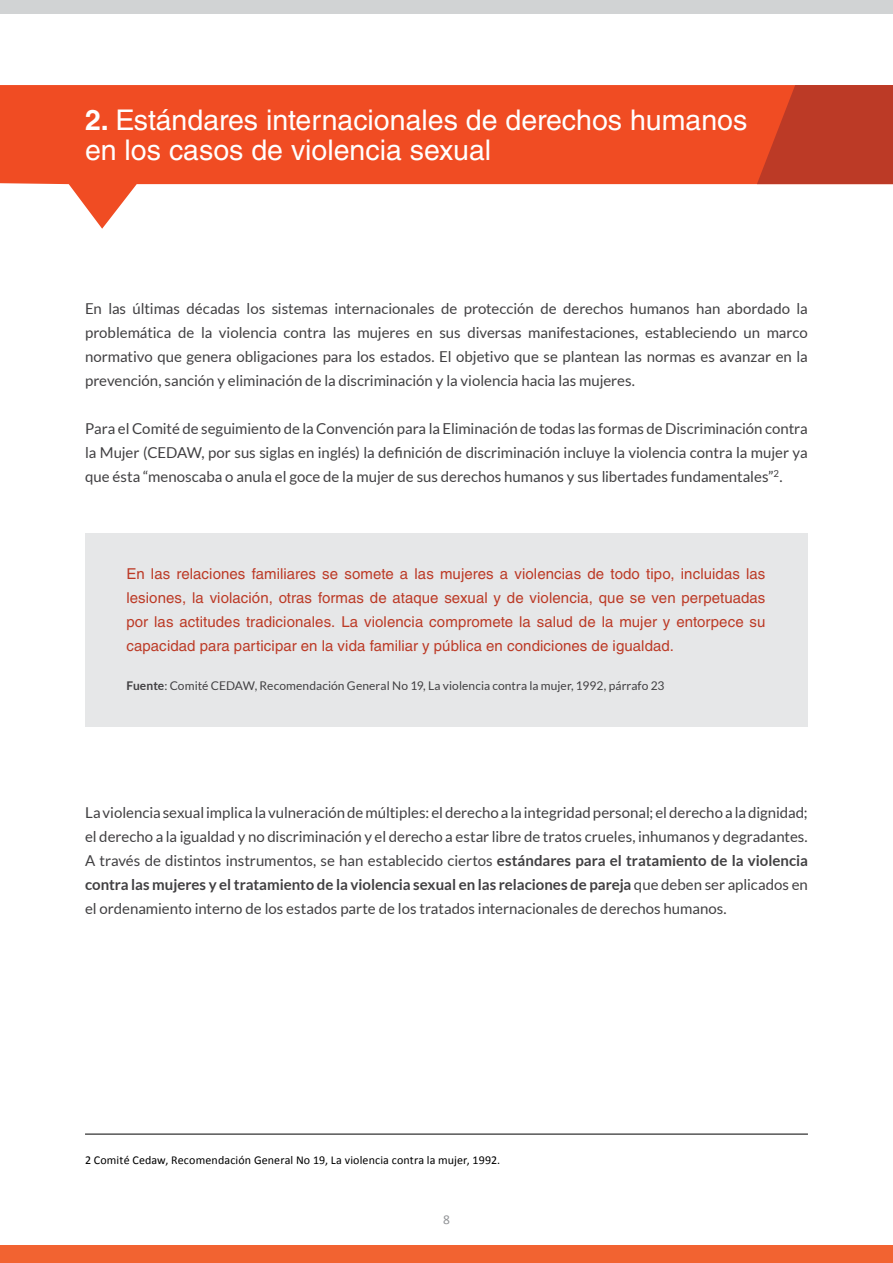
<style>
.page{position:relative;width:893px;height:1263px;background:#fff}
.page>*{position:absolute;margin:0;border:0;box-sizing:border-box;transform-origin:0 0}
.t1{font:28.5px/30px "Helvetica LT Std";color:#fff}
.t2{font:15px/24px "Lato";color:#414042;text-align:justify}
.t3{font:15px/24px "Helvetica LT Std";letter-spacing:.005em;color:#bc3a26;text-align:justify}
.t4{font:13.5px "Calibri";color:#939598}
.t5{font:12px "Lato";letter-spacing:.005em;color:#414042}
.t6{font:12px "Calibri";letter-spacing:.015em;color:#000}
.s1{font-weight:700}
</style>
<div class="page">
<div style="left:0;top:0;width:893px;height:13px;background:#d1d3d4"></div>
<div style="left:0;top:1245px;width:893px;height:18px;background:#f26331"></div>
<svg style="left:0;top:85px;width:893px;height:144px;fill:#f04c23"></svg>
<hr style="left:0;top:174px;width:893px;height:1px;background:#f04c23">
<svg style="left:757px;top:85px;width:136px;height:99px"></svg>
<hr style="left:85px;top:1134px;width:723px;height:1px;background:#000">
<div style="left:85px;top:534px;width:723px;height:193px;background:#e6e7e8"></div>
<h1 class="t1" style="left:85px;top:105px;width:664px"><span class="s1">2.</span> Estándares internacionales de derechos humanos en los casos de violencia sexual</h1>
<p class="t2" style="left:85px;top:296px;width:724px">En las últimas décadas los sistemas internacionales de protección de derechos humanos han abordado la problemática de la violencia contra las mujeres en sus diversas manifestaciones, estableciendo un marco normativo que genera obligaciones para los estados. El objetivo que se plantean las normas es avanzar en la prevención, sanción y eliminación de la discriminación y la violencia hacia las mujeres.</p>
<p class="t2" style="left:85px;top:416px;width:724px">Para el Comité de seguimiento de la Convención para la Eliminación de todas las formas de Discriminación contra la Mujer (CEDAW, por sus siglas en inglés) la definición de discriminación incluye la violencia contra la mujer ya que ésta “menoscaba o anula el goce de la mujer de sus derechos humanos y sus libertades fundamentales”<sup>2</sup>.</p>
<p class="t3" style="left:126px;top:562px;width:640px">En las relaciones familiares se somete a las mujeres a violencias de todo tipo, incluidas las lesiones, la violación, otras formas de ataque sexual y de violencia, que se ven perpetuadas por las actitudes tradicionales. La violencia compromete la salud de la mujer y entorpece su capacidad para participar en la vida familiar y pública en condiciones de igualdad.</p>
<p class="t5" style="left:126px;top:679px;width:540px"><span class="s1">Fuente</span>: Comité CEDAW, Recomendación General No 19, La violencia contra la mujer, 1992, párrafo 23</p>
<p class="t2" style="left:85px;top:800px;width:724px">La violencia sexual implica la vulneración de múltiples: el derecho a la integridad personal; el derecho a la dignidad; el derecho a la igualdad y no discriminación y el derecho a estar libre de tratos crueles, inhumanos y degradantes.<br>A través de distintos instrumentos, se han establecido ciertos <span class="s1">estándares para el tratamiento de la violencia contra las mujeres y el tratamiento de la violencia sexual en las relaciones de pareja</span> que deben ser aplicados en el ordenamiento interno de los estados parte de los tratados internacionales de derechos humanos.</p>
<p class="t6" style="left:85px;top:1152px;width:417px">2 Comité Cedaw, Recomendación General No 19, La violencia contra la mujer, 1992.</p>
<p class="t4" style="left:443px;top:1211px;width:8px">8</p>
</div>
